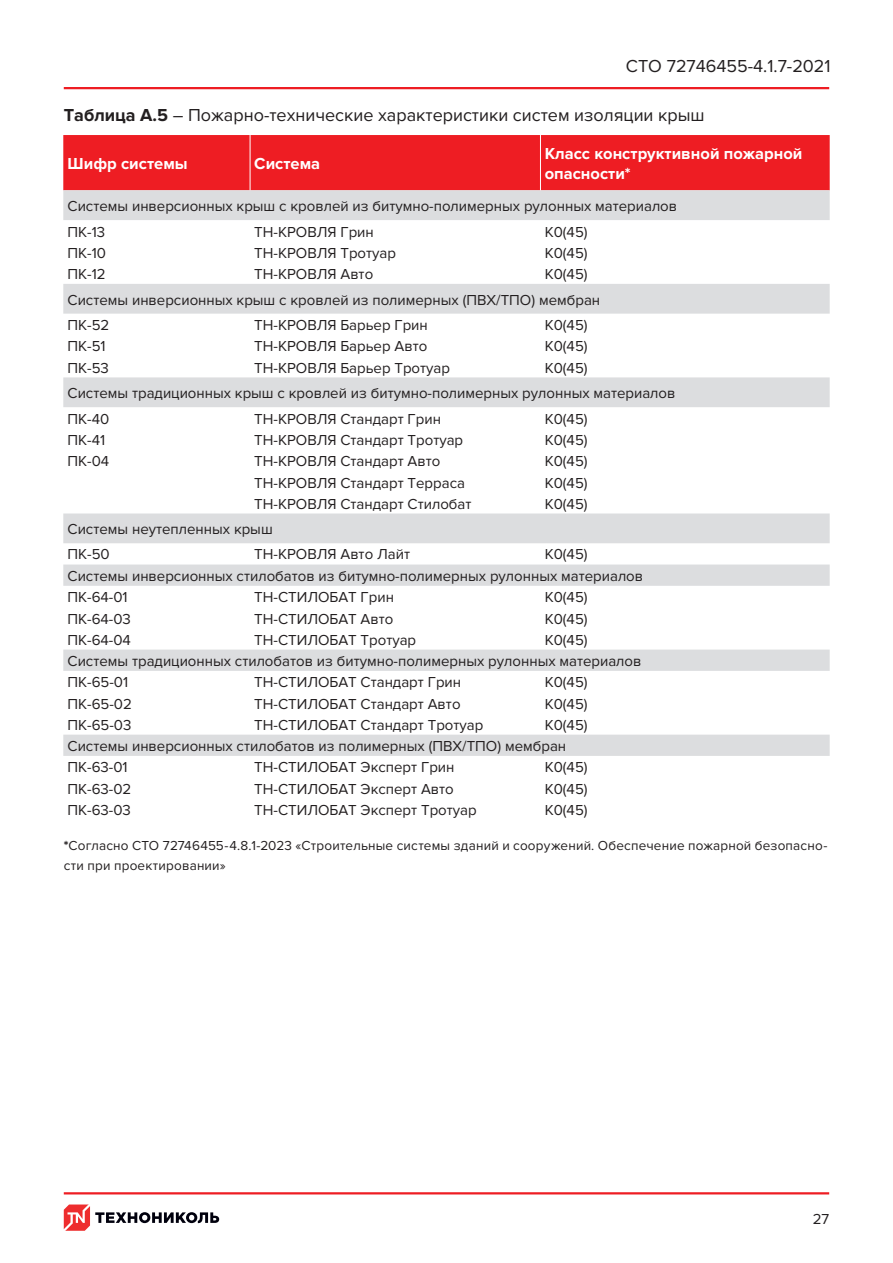
<style>
.page{position:relative;width:893px;height:1263px;background:#fff}
.page>*{position:absolute;margin:0;border:0;box-sizing:border-box;transform-origin:0 0}
.табл_заголовок{font:18px "Proxima Nova";color:#231f20}
.таблица_шапка{font:700 16.5px/19.8px "Proxima Nova";color:#fff}
.табл__текст{font:15px "Proxima Nova";color:#231f20}
.рис{font:13.5px/19.8px "Proxima Nova";letter-spacing:.015em;color:#231f20}
.s1{font-weight:700}
</style>
<div class="page">
<hr style="left:64px;top:87px;width:765px;height:2px;background:#ee1d23">
<hr style="left:64px;top:1192px;width:765px;height:2px;background:#ee1d23">
<svg style="left:64px;top:1204px;width:155px;height:27px"></svg>
<div style="left:63px;top:135px;width:767px;height:55px;background:#ee1d23"></div>
<svg style="left:63px;top:190px;width:767px;height:566px"></svg>
<hr style="left:250px;top:135px;width:1px;height:55px;background:#fff">
<hr style="left:540px;top:135px;width:1px;height:55px;background:#fff">
<p class="табл_заголовок" style="left:626px;top:56px;width:206px">СТО 72746455-4.1.7-2021</p>
<p class="табл_заголовок" style="left:64px;top:104px;width:642px"><span class="s1">Таблица А.5</span> – Пожарно-технические характеристики систем изоляции крыш</p>
<p class="таблица_шапка" style="left:68px;top:154px;width:122px">Шифр системы</p>
<p class="таблица_шапка" style="left:254px;top:154px;width:67px">Система</p>
<p class="таблица_шапка" style="left:545px;top:144px;width:259px">Класс конструктивной пожарной опасности*</p>
<p class="табл__текст" style="left:68px;top:198px;width:611px">Системы инверсионных крыш с кровлей из битумно-полимерных рулонных материалов</p>
<p class="табл__текст" style="left:68px;top:223px;width:39px">ПК-13</p>
<p class="табл__текст" style="left:254px;top:223px;width:121px">ТН-КРОВЛЯ Грин</p>
<p class="табл__текст" style="left:545px;top:223px;width:44px">К0(45)</p>
<p class="табл__текст" style="left:68px;top:244px;width:40px">ПК-10</p>
<p class="табл__текст" style="left:254px;top:244px;width:143px">ТН-КРОВЛЯ Тротуар</p>
<p class="табл__текст" style="left:545px;top:244px;width:44px">К0(45)</p>
<p class="табл__текст" style="left:68px;top:266px;width:40px">ПК-12</p>
<p class="табл__текст" style="left:254px;top:266px;width:120px">ТН-КРОВЛЯ Авто</p>
<p class="табл__текст" style="left:545px;top:266px;width:44px">К0(45)</p>
<p class="табл__текст" style="left:68px;top:291px;width:534px">Системы инверсионных крыш с кровлей из полимерных (ПВХ/ТПО) мембран</p>
<p class="табл__текст" style="left:68px;top:317px;width:43px">ПК-52</p>
<p class="табл__текст" style="left:254px;top:317px;width:175px">ТН-КРОВЛЯ Барьер Грин</p>
<p class="табл__текст" style="left:545px;top:317px;width:44px">К0(45)</p>
<p class="табл__текст" style="left:68px;top:338px;width:40px">ПК-51</p>
<p class="табл__текст" style="left:254px;top:338px;width:174px">ТН-КРОВЛЯ Барьер Авто</p>
<p class="табл__текст" style="left:545px;top:338px;width:44px">К0(45)</p>
<p class="табл__текст" style="left:68px;top:359px;width:43px">ПК-53</p>
<p class="табл__текст" style="left:254px;top:359px;width:197px">ТН-КРОВЛЯ Барьер Тротуар</p>
<p class="табл__текст" style="left:545px;top:359px;width:44px">К0(45)</p>
<p class="табл__текст" style="left:68px;top:385px;width:609px">Системы традиционных крыш с кровлей из битумно-полимерных рулонных материалов</p>
<p class="табл__текст" style="left:68px;top:410px;width:43px">ПК-40</p>
<p class="табл__текст" style="left:254px;top:410px;width:188px">ТН-КРОВЛЯ Стандарт Грин</p>
<p class="табл__текст" style="left:545px;top:410px;width:44px">К0(45)</p>
<p class="табл__текст" style="left:68px;top:431px;width:39px">ПК-41</p>
<p class="табл__текст" style="left:254px;top:431px;width:210px">ТН-КРОВЛЯ Стандарт Тротуар</p>
<p class="табл__текст" style="left:545px;top:431px;width:44px">К0(45)</p>
<p class="табл__текст" style="left:68px;top:453px;width:43px">ПК-04</p>
<p class="табл__текст" style="left:254px;top:453px;width:188px">ТН-КРОВЛЯ Стандарт Авто</p>
<p class="табл__текст" style="left:545px;top:453px;width:44px">К0(45)</p>
<p class="табл__текст" style="left:254px;top:474px;width:212px">ТН-КРОВЛЯ Стандарт Терраса</p>
<p class="табл__текст" style="left:545px;top:474px;width:44px">К0(45)</p>
<p class="табл__текст" style="left:254px;top:495px;width:219px">ТН-КРОВЛЯ Стандарт Стилобат</p>
<p class="табл__текст" style="left:545px;top:495px;width:44px">К0(45)</p>
<p class="табл__текст" style="left:68px;top:521px;width:207px">Системы неутепленных крыш</p>
<p class="табл__текст" style="left:68px;top:546px;width:44px">ПК-50</p>
<p class="табл__текст" style="left:254px;top:546px;width:157px">ТН-КРОВЛЯ Авто Лайт</p>
<p class="табл__текст" style="left:545px;top:546px;width:44px">К0(45)</p>
<p class="табл__текст" style="left:68px;top:567px;width:577px">Системы инверсионных стилобатов из битумно-полимерных рулонных материалов</p>
<p class="табл__текст" style="left:68px;top:589px;width:62px">ПК-64-01</p>
<p class="табл__текст" style="left:254px;top:589px;width:141px">ТН-СТИЛОБАТ Грин</p>
<p class="табл__текст" style="left:545px;top:589px;width:44px">К0(45)</p>
<p class="табл__текст" style="left:68px;top:610px;width:65px">ПК-64-03</p>
<p class="табл__текст" style="left:254px;top:610px;width:141px">ТН-СТИЛОБАТ Авто</p>
<p class="табл__текст" style="left:545px;top:610px;width:44px">К0(45)</p>
<p class="табл__текст" style="left:68px;top:631px;width:65px">ПК-64-04</p>
<p class="табл__текст" style="left:254px;top:631px;width:163px">ТН-СТИЛОБАТ Тротуар</p>
<p class="табл__текст" style="left:545px;top:631px;width:44px">К0(45)</p>
<p class="табл__текст" style="left:68px;top:652px;width:575px">Системы традиционных стилобатов из битумно-полимерных рулонных материалов</p>
<p class="табл__текст" style="left:68px;top:674px;width:62px">ПК-65-01</p>
<p class="табл__текст" style="left:254px;top:674px;width:208px">ТН-СТИЛОБАТ Стандарт Грин</p>
<p class="табл__текст" style="left:545px;top:674px;width:44px">К0(45)</p>
<p class="табл__текст" style="left:68px;top:695px;width:66px">ПК-65-02</p>
<p class="табл__текст" style="left:254px;top:695px;width:208px">ТН-СТИЛОБАТ Стандарт Авто</p>
<p class="табл__текст" style="left:545px;top:695px;width:44px">К0(45)</p>
<p class="табл__текст" style="left:68px;top:716px;width:65px">ПК-65-03</p>
<p class="табл__текст" style="left:254px;top:716px;width:231px">ТН-СТИЛОБАТ Стандарт Тротуар</p>
<p class="табл__текст" style="left:545px;top:716px;width:44px">К0(45)</p>
<p class="табл__текст" style="left:68px;top:738px;width:500px">Системы инверсионных стилобатов из полимерных (ПВХ/ТПО) мембран</p>
<p class="табл__текст" style="left:68px;top:759px;width:62px">ПК-63-01</p>
<p class="табл__текст" style="left:254px;top:759px;width:202px">ТН-СТИЛОБАТ Эксперт Грин</p>
<p class="табл__текст" style="left:545px;top:759px;width:44px">К0(45)</p>
<p class="табл__текст" style="left:68px;top:780px;width:65px">ПК-63-02</p>
<p class="табл__текст" style="left:254px;top:780px;width:201px">ТН-СТИЛОБАТ Эксперт Авто</p>
<p class="табл__текст" style="left:545px;top:780px;width:44px">К0(45)</p>
<p class="табл__текст" style="left:68px;top:801px;width:65px">ПК-63-03</p>
<p class="табл__текст" style="left:254px;top:801px;width:224px">ТН-СТИЛОБАТ Эксперт Тротуар</p>
<p class="табл__текст" style="left:545px;top:801px;width:44px">К0(45)</p>
<p class="рис" style="left:64px;top:836px;width:765px"><span class="s1">*</span>Согласно СТО 72746455-4.8.1-2023 «Строительные системы зданий и сооружений. Обеспечение пожарной безопасно&shy;сти при проектировании»</p>
<p class="табл__текст" style="left:813px;top:1211px;width:18px">27</p>
</div>
